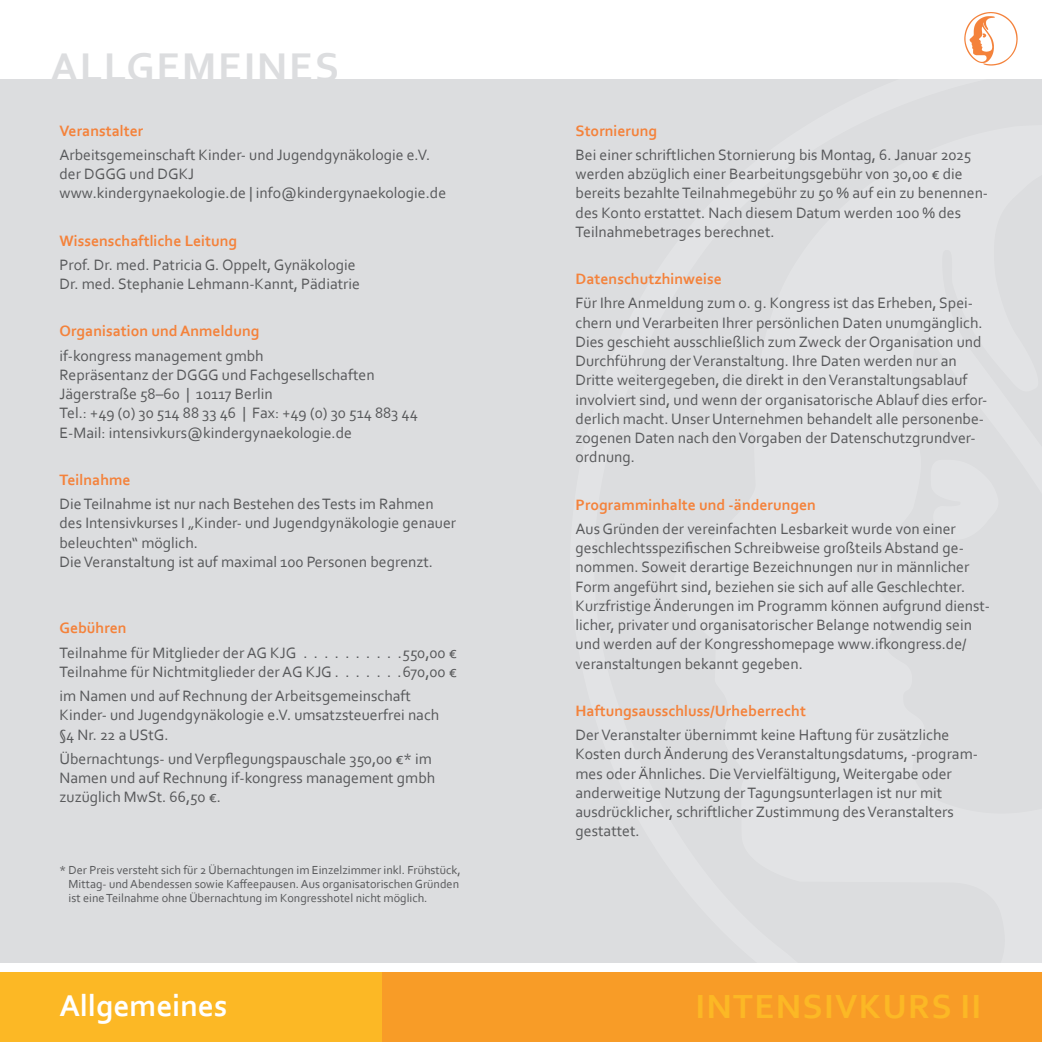
<style>
.page{position:relative;width:1042px;height:1042px;background:#fff}
.page>*{position:absolute;margin:0;border:0;box-sizing:border-box;transform-origin:0 0}
.t1{font:700 42px "Corbel";letter-spacing:.04em;color:#dcdddf}
.t2{font:700 35px "Corbel";letter-spacing:.04em;color:#fcb825}
.t3{font:700 31.5px "Corbel";color:#fff}
.t4{font:15.75px/19.2px "Corbel";color:#57585a}
.t5{font:700 15.75px "Corbel";color:#f4823b}
.t6{font:12.25px/14px "Corbel";color:#57585a}
</style>
<div class="page">
<div style="left:0;top:79px;width:1042px;height:883px;background:#dcdddf"></div>
<div style="left:0;top:972px;width:382px;height:70px;background:#fcb825"></div>
<div style="left:382px;top:972px;width:660px;height:70px;background:#f89c27"></div>
<img style="left:964px;top:12px;width:54px;height:54px">
<h1 class="t1" style="left:50px;top:41px;width:290px">ALLGEMEINES</h1>
<p class="t5" style="left:60px;top:121px;width:85px">Veranstalter</p>
<p class="t4" style="left:60px;top:145px;width:388px">Arbeitsgemeinschaft Kinder- und Jugendgynäkologie e.V. der DGGG und DGKJ<br>www.kindergynaekologie.de | info@kindergynaekologie.de</p>
<p class="t5" style="left:60px;top:231px;width:179px">Wissenschaftliche Leitung</p>
<p class="t4" style="left:60px;top:255px;width:302px">Prof. Dr. med. Patricia G. Oppelt, Gynäkologie<br>Dr. med. Stephanie Lehmann-Kannt, Pädiatrie</p>
<p class="t5" style="left:60px;top:321px;width:201px">Organisation und Anmeldung</p>
<p class="t4" style="left:60px;top:345px;width:360px">if-kongress management gmbh<br>Repräsentanz der DGGG und Fachgesellschaften Jägerstraße 58–60 | 10117 Berlin<br>Tel.: +49 (0) 30 514 88 33 46 | Fax: +49 (0) 30 514 883 44<br>E-Mail: intensivkurs@kindergynaekologie.de</p>
<p class="t5" style="left:60px;top:470px;width:73px">Teilnahme</p>
<p class="t4" style="left:60px;top:494px;width:398px">Die Teilnahme ist nur nach Bestehen des Tests im Rahmen des Intensivkurses I „Kinder- und Jugendgynäkologie genauer beleuchten“ möglich.<br>Die Veranstaltung ist auf maximal 100 Personen begrenzt.</p>
<p class="t5" style="left:60px;top:618px;width:69px">Gebühren</p>
<p class="t4" style="left:60px;top:642px;width:243px">Teilnahme für Mitglieder der AG KJG ..........</p>
<p class="t4" style="left:60px;top:642px;width:399px;text-align:right">550,00 €<br>Teilnahme für Nichtmitglieder der AG KJG . . . . . . .670,00 €</p>
<p class="t4" style="left:60px;top:686px;width:381px">im Namen und auf Rechnung der Arbeitsgemeinschaft<br>Kinder- und Jugendgynäkologie e.V. umsatzsteuerfrei nach §4 Nr. 22 a UStG.</p>
<p class="t4" style="left:60px;top:748px;width:377px">Übernachtungs- und Verpflegungspauschale 350,00 €* im<br>Namen und auf Rechnung if-kongress management gmbh zuzüglich MwSt. 66,50 €.</p>
<p class="t6" style="left:69px;top:863px;width:394px;text-indent:-9px">* Der Preis versteht sich für 2 Übernachtungen im Einzelzimmer inkl. Frühstück,<br>Mittag- und Abendessen sowie Kaffeepausen. Aus organisatorischen Gründen ist eine Teilnahme ohne Übernachtung im Kongresshotel nicht möglich.</p>
<h3 class="t3" style="left:60px;top:986px;width:169px">Allgemeines</h3>
<p class="t5" style="left:575px;top:121px;width:83px">Stornierung</p>
<p class="t4" style="left:575px;top:145px;width:414px">Bei einer schriftlichen Stornierung bis Montag, 6. Januar 2025 werden abzüglich einer Bearbeitungsgebühr von 30,00 € die bereits bezahlte Teilnahmegebühr zu 50 % auf ein zu benennen&shy;des Konto erstattet. Nach diesem Datum werden 100 % des Teilnahmebetrages berechnet.</p>
<p class="t5" style="left:575px;top:269px;width:148px">Datenschutzhinweise</p>
<p class="t4" style="left:575px;top:293px;width:413px">Für Ihre Anmeldung zum o. g. Kongress ist das Erheben, Spei&shy;chern und Verarbeiten Ihrer persönlichen Daten unumgänglich.<br>Dies geschieht ausschließlich zum Zweck der Organisation und Durchführung der Veranstaltung. Ihre Daten werden nur an Dritte weitergegeben, die direkt in den Veranstaltungsablauf involviert sind, und wenn der organisatorische Ablauf dies erfor&shy;derlich macht. Unser Unternehmen behandelt alle personenbe&shy;zogenen Daten nach den Vorgaben der Datenschutzgrundver&shy;ordnung.</p>
<p class="t5" style="left:575px;top:495px;width:242px">Programminhalte und -änderungen</p>
<p class="t4" style="left:575px;top:519px;width:416px">Aus Gründen der vereinfachten Lesbarkeit wurde von einer geschlechtsspezifischen Schreibweise großteils Abstand ge&shy;nommen. Soweit derartige Bezeichnungen nur in männlicher Form angeführt sind, beziehen sie sich auf alle Geschlechter.<br>Kurzfristige Änderungen im Programm können aufgrund dienst&shy;licher, privater und organisatorischer Belange notwendig sein und werden auf der Kongresshomepage www.ifkongress.de/ veranstaltungen bekannt gegeben.</p>
<p class="t5" style="left:575px;top:701px;width:232px">Haftungsausschluss/Urheberrecht</p>
<p class="t4" style="left:575px;top:725px;width:404px">Der Veranstalter übernimmt keine Haftung für zusätzliche Kosten durch Änderung des Veranstaltungsdatums, -program&shy;mes oder Ähnliches. Die Vervielfältigung, Weitergabe oder anderweitige Nutzung der Tagungsunterlagen ist nur mit ausdrücklicher, schriftlicher Zustimmung des Veranstalters gestattet.</p>
<h2 class="t2" style="left:695px;top:985px;width:287px">INTENSIVKURS II</h2>
</div>
